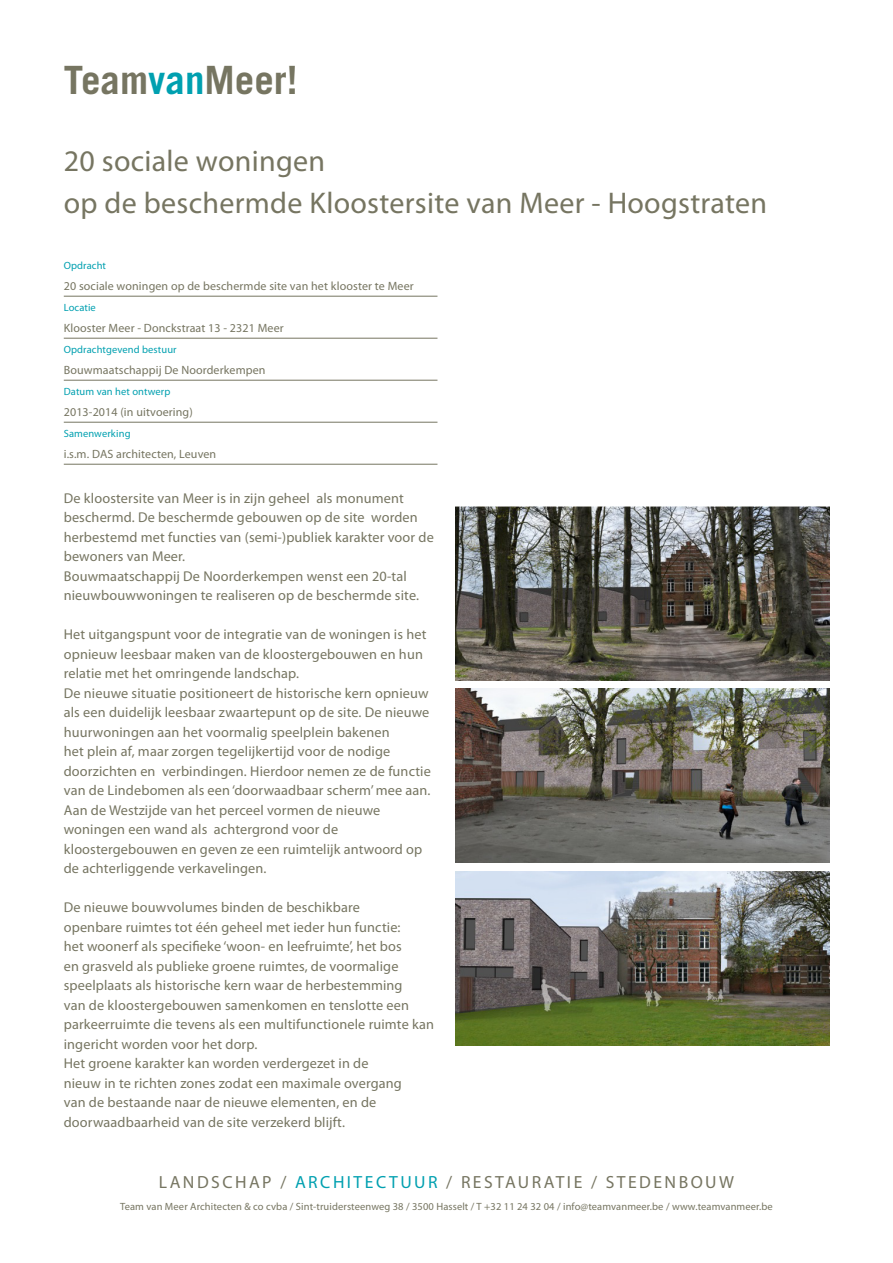
<style>
.page{position:relative;width:893px;height:1263px;background:#fff}
.page>*{position:absolute;margin:0;border:0;box-sizing:border-box;transform-origin:0 0}
.t1{font:700 39px "Trade Gothic LT";color:#767561}
.t2{font:30px "Myriad Pro";letter-spacing:.01em;color:#767561}
.t3{font:17.7px "Myriad Pro";letter-spacing:.14em;color:#767561}
.t4{font:14.25px/19.5px "Myriad Pro";letter-spacing:.01em;color:#767561}
.t5{font:12px "Myriad Pro";letter-spacing:.01em;color:#767561}
.t6{font:10.5px "Myriad Pro";letter-spacing:.01em;color:#767561}
.t7{font:10.5px "Myriad Pro";letter-spacing:.01em;color:#00a0b0}
.s1{color:#00a0b0}
</style>
<div class="page">
<hr style="left:64px;top:296px;width:373px;height:1px;background:#767561">
<hr style="left:64px;top:338px;width:373px;height:1px;background:#767561">
<hr style="left:64px;top:380px;width:373px;height:1px;background:#767561">
<hr style="left:64px;top:422px;width:373px;height:1px;background:#767561">
<hr style="left:64px;top:464px;width:373px;height:1px;background:#767561">
<img style="left:455px;top:506px;width:374px;height:174px">
<img style="left:455px;top:689px;width:374px;height:174px">
<img style="left:455px;top:871px;width:374px;height:174px">
<h1 class="t1" style="left:64px;top:56px;width:235px">Team<span class="s1">van</span>Meer!</h1>
<p class="t2" style="left:64px;top:143px;width:263px">20 sociale woningen</p>
<p class="t2" style="left:64px;top:185px;width:705px">op de beschermde Kloostersite van Meer - Hoogstraten</p>
<p class="t7" style="left:64px;top:259px;width:44px">Opdracht</p>
<p class="t5" style="left:64px;top:278px;width:351px">20 sociale woningen op de beschermde site van het klooster te Meer</p>
<p class="t7" style="left:64px;top:301px;width:34px">Locatie</p>
<p class="t5" style="left:64px;top:320px;width:221px">Klooster Meer - Donckstraat 13 - 2321 Meer</p>
<p class="t7" style="left:64px;top:343px;width:114px">Opdrachtgevend bestuur</p>
<p class="t5" style="left:64px;top:362px;width:203px">Bouwmaatschappij De Noorderkempen</p>
<p class="t7" style="left:64px;top:385px;width:108px">Datum van het ontwerp</p>
<p class="t5" style="left:64px;top:404px;width:131px">2013-2014 (in uitvoering)</p>
<p class="t7" style="left:64px;top:427px;width:68px">Samenwerking</p>
<p class="t5" style="left:64px;top:446px;width:154px">i.s.m. DAS architecten, Leuven</p>
<p class="t4" style="left:64px;top:488px;width:372px">De kloostersite van Meer is in zijn geheel als monument beschermd. De beschermde gebouwen op de site worden herbestemd met functies van (semi-)publiek karakter voor de bewoners van Meer.</p>
<p class="t4" style="left:64px;top:566px;width:357px">Bouwmaatschappij De Noorderkempen wenst een 20-tal nieuwbouwwoningen te realiseren op de beschermde site.</p>
<p class="t4" style="left:64px;top:624px;width:364px">Het uitgangspunt voor de integratie van de woningen is het opnieuw leesbaar maken van de kloostergebouwen en hun relatie met het omringende landschap.</p>
<p class="t4" style="left:64px;top:683px;width:369px">De nieuwe situatie positioneert de historische kern opnieuw als een duidelijk leesbaar zwaartepunt op de site. De nieuwe huurwoningen aan het voormalig speelplein bakenen<br>het plein af, maar zorgen tegelijkertijd voor de nodige doorzichten en verbindingen. Hierdoor nemen ze de functie van de Lindebomen als een ‘doorwaadbaar scherm’ mee aan.</p>
<p class="t4" style="left:64px;top:800px;width:360px">Aan de Westzijde van het perceel vormen de nieuwe woningen een wand als achtergrond voor de kloostergebouwen en geven ze een ruimtelijk antwoord op de achterliggende verkavelingen.</p>
<p class="t4" style="left:64px;top:897px;width:372px">De nieuwe bouwvolumes binden de beschikbare<br>openbare ruimtes tot één geheel met ieder hun functie:<br>het woonerf als specifieke ‘woon- en leefruimte’, het bos<br>en grasveld als publieke groene ruimtes, de voormalige speelplaats als historische kern waar de herbestemming<br>van de kloostergebouwen samenkomen en tenslotte een parkeerruimte die tevens als een multifunctionele ruimte kan ingericht worden voor het dorp.</p>
<p class="t4" style="left:64px;top:1053px;width:340px">Het groene karakter kan worden verdergezet in de nieuw in te richten zones zodat een maximale overgang van de bestaande naar de nieuwe elementen, en de doorwaadbaarheid van de site verzekerd blijft.</p>
<p class="t3" style="left:159px;top:1171px;width:577px">LANDSCHAP / <span class="s1">ARCHITECTUUR</span> / RESTAURATIE / STEDENBOUW</p>
<p class="t6" style="left:120px;top:1200px;width:654px">Team van Meer Architecten &amp; co cvba / Sint-truidersteenweg 38 / 3500 Hasselt / T +32 11 24 32 04 / info@teamvanmeer.be / www.teamvanmeer.be</p>
</div>
